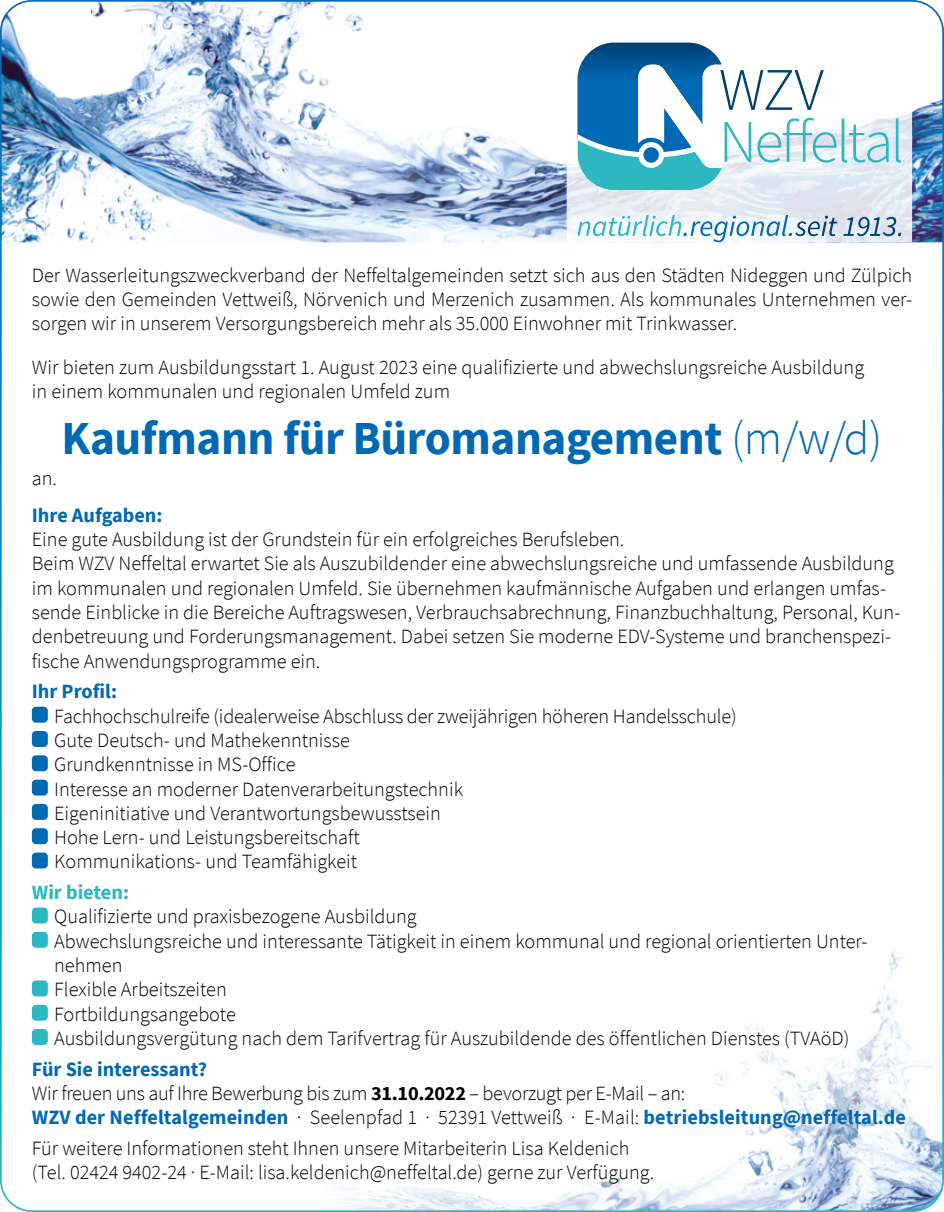
<style>
.page{position:relative;width:944px;height:1212px;background:#fff}
.page>*{position:absolute;margin:0;border:0;box-sizing:border-box;transform-origin:0 0}
.t1{font:700 47.25px "Source Sans Pro";letter-spacing:-.01em;color:#0069b4}
.t2{font:300 20.25px/24.3px "Source Sans Pro";color:#000}
.t3{font:700 20.25px "Source Sans Pro";color:#0069b4}
.t4{font:700 20.25px "Source Sans Pro";color:#2db7c0}
.s1{font-weight:300}
.s2{font-weight:700;color:#0069b4}
.s3{font-weight:700}
</style>
<div class="page">
<img style="left:0;top:0;width:944px;height:242px">
<img style="left:342px;top:951px;width:602px;height:261px">
<svg style="left:567px;top:32px;width:345px;height:210px"></svg>
<svg style="left:577px;top:215px;width:324px;height:27px"></svg>
<svg style="left:577px;top:43px;width:259px;height:147px"></svg>
<svg style="left:842px;top:118px;width:47px;height:45px"></svg>
<svg style="left:896px;top:118px;width:5px;height:45px"></svg>
<div style="left:638px;top:142px;width:26px;height:26px;background:#fff;border-radius:50%"></div>
<div style="left:643px;top:147px;width:16px;height:16px;background:#0069b4;border-radius:50%"></div>
<div style="left:32px;top:707px;width:16px;height:16px;background:#0069b4;border-radius:4px"></div>
<div style="left:32px;top:731px;width:16px;height:16px;background:#0069b4;border-radius:4px"></div>
<div style="left:32px;top:755px;width:16px;height:16px;background:#0069b4;border-radius:4px"></div>
<div style="left:32px;top:780px;width:16px;height:15px;background:#0069b4;border-radius:4px"></div>
<div style="left:32px;top:804px;width:16px;height:16px;background:#0069b4;border-radius:4px"></div>
<div style="left:32px;top:828px;width:16px;height:16px;background:#0069b4;border-radius:4px"></div>
<div style="left:32px;top:852px;width:16px;height:16px;background:#0069b4;border-radius:4px"></div>
<div style="left:32px;top:907px;width:16px;height:16px;background:#2db7c0;border-radius:4px"></div>
<div style="left:32px;top:932px;width:16px;height:16px;background:#2db7c0;border-radius:4px"></div>
<div style="left:32px;top:980px;width:16px;height:16px;background:#2db7c0;border-radius:4px"></div>
<div style="left:32px;top:1005px;width:16px;height:16px;background:#2db7c0;border-radius:4px"></div>
<div style="left:32px;top:1029px;width:16px;height:16px;background:#2db7c0;border-radius:4px"></div>
<p class="t2" style="left:32px;top:263px;width:882px;text-align:justify">Der Wasserleitungszweckverband der Neffeltalgemeinden setzt sich aus den Städten Nideggen und Zülpich sowie den Gemeinden Vettweiß, Nörvenich und Merzenich zusammen. Als kommunales Unternehmen ver&shy;sorgen wir in unserem Versorgungsbereich mehr als 35.000 Einwohner mit Trinkwasser.</p>
<p class="t2" style="left:32px;top:355px;width:834px">Wir bieten zum Ausbildungsstart 1. August 2023 eine qualifizierte und abwechslungsreiche Ausbildung in einem kommunalen und regionalen Umfeld zum</p>
<h1 class="t1" style="left:62px;top:406px;width:822px">Kaufmann für Büromanagement <span class="s1">(m/w/d)</span></h1>
<p class="t2" style="left:32px;top:466px;width:27px">an.</p>
<p class="t3" style="left:32px;top:501px;width:132px">Ihre Aufgaben:</p>
<p class="t2" style="left:32px;top:527px;width:870px">Eine gute Ausbildung ist der Grundstein für ein erfolgreiches Berufsleben.<br>Beim WZV Neffeltal erwartet Sie als Auszubildender eine abwechslungsreiche und umfassende Ausbildung im kommunalen und regionalen Umfeld. Sie übernehmen kaufmännische Aufgaben und erlangen umfas&shy;sende Einblicke in die Bereiche Auftragswesen, Verbrauchsabrechnung, Finanzbuchhaltung, Personal, Kun&shy;denbetreuung und Forderungsmanagement. Dabei setzen Sie moderne EDV-Systeme und branchenspezi&shy;fische Anwendungsprogramme ein.</p>
<p class="t3" style="left:32px;top:678px;width:87px">Ihr Profil:</p>
<p class="t2" style="left:54px;top:704px;width:684px">Fachhochschulreife (idealerweise Abschluss der zweijährigen höheren Handelsschule)<br>Gute Deutsch- und Mathekenntnisse<br>Grundkenntnisse in MS-Office<br>Interesse an moderner Datenverarbeitungstechnik<br>Eigeninitiative und Verantwortungsbewusstsein<br>Hohe Lern- und Leistungsbereitschaft<br>Kommunikations- und Teamfähigkeit</p>
<p class="t4" style="left:32px;top:879px;width:99px">Wir bieten:</p>
<p class="t2" style="left:54px;top:904px;width:815px">Qualifizierte und praxisbezogene Ausbildung<br>Abwechslungsreiche und interessante Tätigkeit in einem kommunal und regional orientierten Unter&shy;nehmen<br>Flexible Arbeitszeiten<br>Fortbildungsangebote<br>Ausbildungsvergütung nach dem Tarifvertrag für Auszubildende des öffentlichen Dienstes (TVAöD)</p>
<p class="t2" style="left:32px;top:1057px;width:876px"><span class="s2">Für Sie interessant?<br></span>Wir freuen uns auf Ihre Bewerbung bis zum <span class="s3">31.10.2022</span> – bevorzugt per E-Mail – an:<br><span class="s2">WZV der Neffeltalgemeinden</span> · Seelenpfad 1 · 52391 Vettweiß · E-Mail: <span class="s2">betriebsleitung@neffeltal.de</span></p>
<p class="t2" style="left:32px;top:1136px;width:624px">Für weitere Informationen steht Ihnen unsere Mitarbeiterin Lisa Keldenich (Tel. 02424 9402-24 · E-Mail: lisa.keldenich@neffeltal.de) gerne zur Verfügung.</p>
</div>
